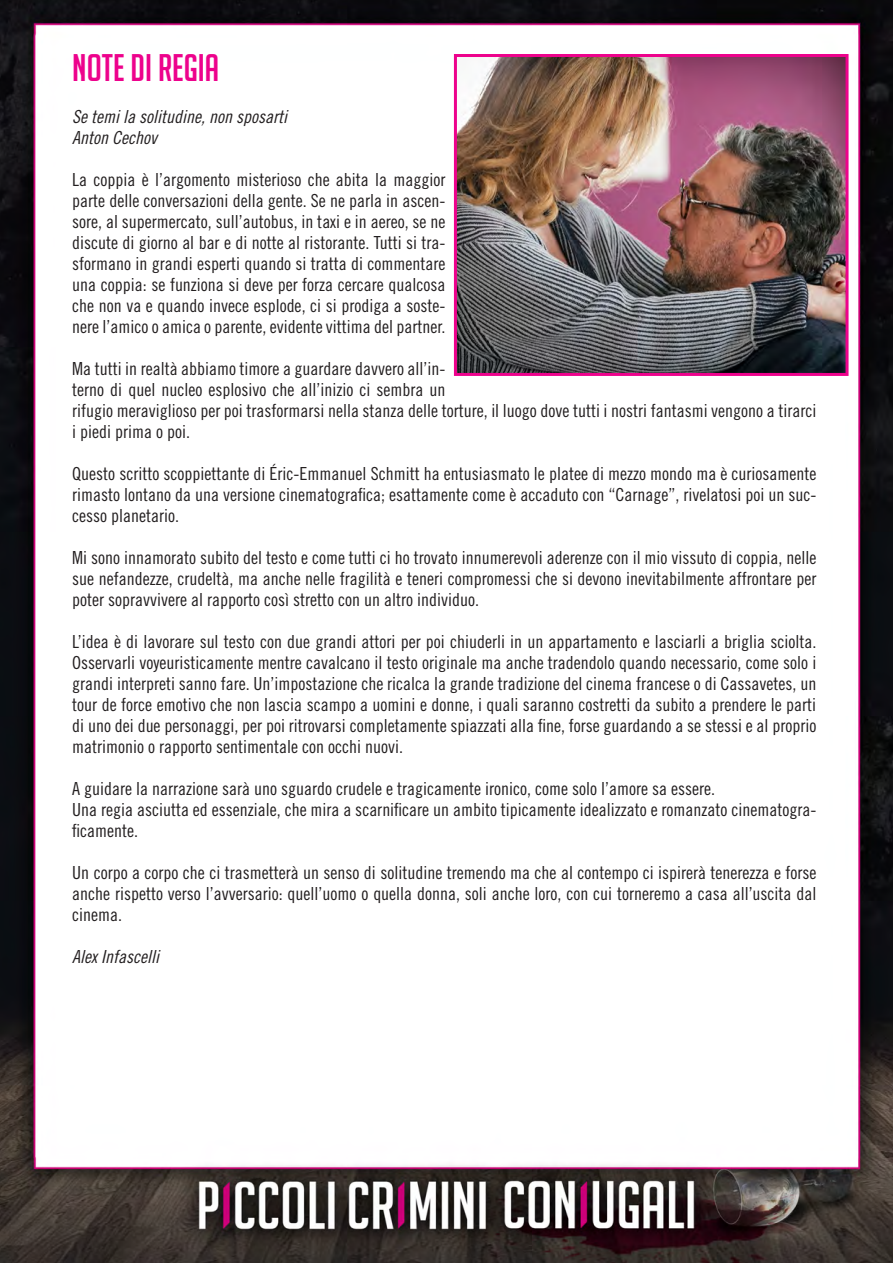
<style>
.page{position:relative;width:893px;height:1263px;background:#fff}
.page>*{position:absolute;margin:0;border:0;box-sizing:border-box;transform-origin:0 0}
.t1{font:37.5px "Big Noodle Titling";color:#ed028c}
.t2{font:18px/21px "Trade Gothic Cond Eighteen";color:#231f20;text-align:justify}
.t3{font:18px "Trade Gothic Cond Eighteen Obl";color:#231f20}
</style>
<div class="page">
<img style="left:0;top:0;width:893px;height:1263px">
<img style="left:458px;top:58px;width:386px;height:314px">
<div style="left:454px;top:54px;width:394px;height:322px;border:3px solid #ed028c"></div>
<p class="t1" style="left:72px;top:47px;width:148px">NOTE DI REGIA</p>
<p class="t3" style="left:72px;top:106px;width:216px">Se temi la solitudine, non sposarti</p>
<p class="t3" style="left:72px;top:127px;width:86px">Anton Cechov</p>
<p class="t2" style="left:72px;top:169px;width:375px">La coppia è l’argomento misterioso che abita la maggior parte delle conversazioni della gente. Se ne parla in ascen&shy;sore, al supermercato, sull’autobus, in taxi e in aereo, se ne discute di giorno al bar e di notte al ristorante. Tutti si tra&shy;sformano in grandi esperti quando si tratta di commentare una coppia: se funziona si deve per forza cercare qualcosa che non va e quando invece esplode, ci si prodiga a soste&shy;nere l’amico o amica o parente, evidente vittima del partner.</p>
<p class="t2" style="left:72px;top:358px;width:746px;text-align:left">Ma tutti in realtà abbiamo timore a guardare davvero all’in-<br>terno di quel nucleo esplosivo che all’inizio ci sembra un<br>rifugio meraviglioso per poi trasformarsi nella stanza delle torture, il luogo dove tutti i nostri fantasmi vengono a tirarci i piedi prima o poi.</p>
<p class="t2" style="left:72px;top:463px;width:746px">Questo scritto scoppiettante di Éric-Emmanuel Schmitt ha entusiasmato le platee di mezzo mondo ma è curiosamente rimasto lontano da una versione cinematografica; esattamente come è accaduto con “Carnage”, rivelatosi poi un suc&shy;cesso planetario.</p>
<p class="t2" style="left:72px;top:547px;width:746px">Mi sono innamorato subito del testo e come tutti ci ho trovato innumerevoli aderenze con il mio vissuto di coppia, nelle sue nefandezze, crudeltà, ma anche nelle fragilità e teneri compromessi che si devono inevitabilmente affrontare per poter sopravvivere al rapporto così stretto con un altro individuo.</p>
<p class="t2" style="left:72px;top:631px;width:746px">L’idea è di lavorare sul testo con due grandi attori per poi chiuderli in un appartamento e lasciarli a briglia sciolta.<br>Osservarli voyeuristicamente mentre cavalcano il testo originale ma anche tradendolo quando necessario, come solo i grandi interpreti sanno fare. Un’impostazione che ricalca la grande tradizione del cinema francese o di Cassavetes, un tour de force emotivo che non lascia scampo a uomini e donne, i quali saranno costretti da subito a prendere le parti di uno dei due personaggi, per poi ritrovarsi completamente spiazzati alla fine, forse guardando a se stessi e al proprio matrimonio o rapporto sentimentale con occhi nuovi.</p>
<p class="t2" style="left:72px;top:778px;width:644px">A guidare la narrazione sarà uno sguardo crudele e tragicamente ironico, come solo l’amore sa essere.</p>
<p class="t2" style="left:72px;top:799px;width:746px">Una regia asciutta ed essenziale, che mira a scarnificare un ambito tipicamente idealizzato e romanzato cinematogra&shy;ficamente.</p>
<p class="t2" style="left:72px;top:862px;width:746px">Un corpo a corpo che ci trasmetterà un senso di solitudine tremendo ma che al contempo ci ispirerà tenerezza e forse anche rispetto verso l’avversario: quell’uomo o quella donna, soli anche loro, con cui torneremo a casa all’uscita dal cinema.</p>
<p class="t3" style="left:72px;top:946px;width:88px">Alex Infascelli</p>
</div>
